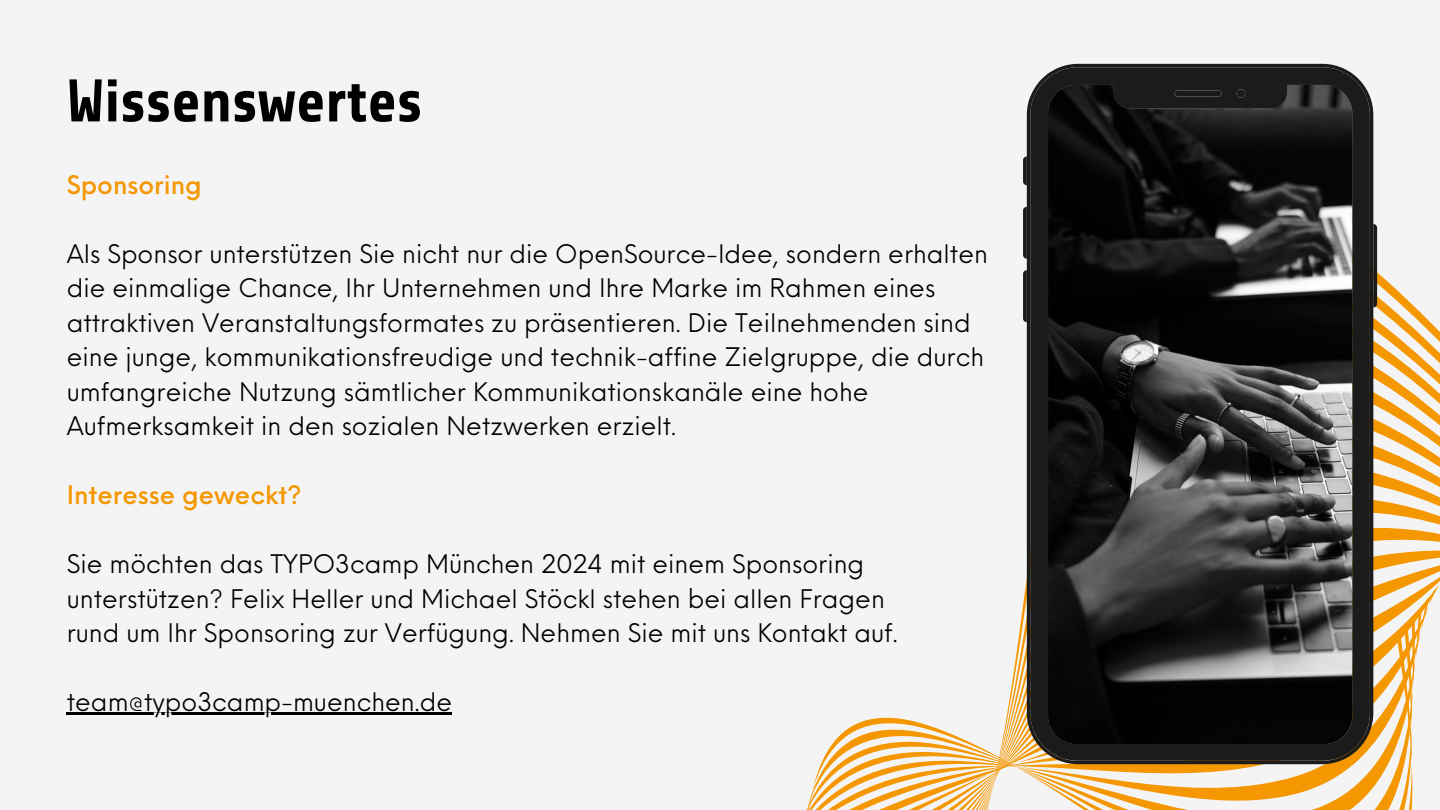
<style>
.page{position:relative;width:1440px;height:810px;background:#f4f4f4}
.page>*{position:absolute;margin:0;border:0;box-sizing:border-box;transform-origin:0 0}
.t1{font:700 60px "Share";color:#000}
.t2{font:25px/34.5px "Neue Einstellung";color:#000}
.t3{font:500 25px "Neue Einstellung";color:#f49700}
</style>
<div class="page">
<svg style="left:806px;top:110px;width:634px;height:700px"></svg>
<svg style="left:1023px;top:157px;width:4px;height:28px"></svg>
<svg style="left:1023px;top:207px;width:4px;height:52px"></svg>
<svg style="left:1023px;top:270px;width:4px;height:52px"></svg>
<svg style="left:1373px;top:224px;width:4px;height:84px"></svg>
<svg style="left:1027px;top:64px;width:346px;height:700px;background:#2b2b2b"></svg>
<hr style="left:67px;top:713px;width:385px;height:2px;background:#000">
<h1 class="t1" style="left:67px;top:68px;width:357px">Wissenswertes</h1>
<p class="t3" style="left:67px;top:162px;width:137px">Sponsoring</p>
<p class="t2" style="left:67px;top:234px;width:923px">Als Sponsor unterstützen Sie nicht nur die OpenSource-Idee, sondern erhalten die einmalige Chance, Ihr Unternehmen und Ihre Marke im Rahmen eines attraktiven Veranstaltungsformates zu präsentieren. Die Teilnehmenden sind eine junge, kommunikationsfreudige und technik-affine Zielgruppe, die durch umfangreiche Nutzung sämtlicher Kommunikationskanäle eine hohe Aufmerksamkeit in den sozialen Netzwerken erzielt.</p>
<p class="t3" style="left:67px;top:473px;width:236px">Interesse geweckt?</p>
<p class="t2" style="left:67px;top:544px;width:832px">Sie möchten das TYPO3camp München 2024 mit einem Sponsoring unterstützen? Felix Heller und Michael Stöckl stehen bei allen Fragen rund um Ihr Sponsoring zur Verfügung. Nehmen Sie mit uns Kontakt auf.</p>
<p class="t2" style="left:67px;top:682px;width:387px">team@typo3camp-muenchen.de</p>
</div>
